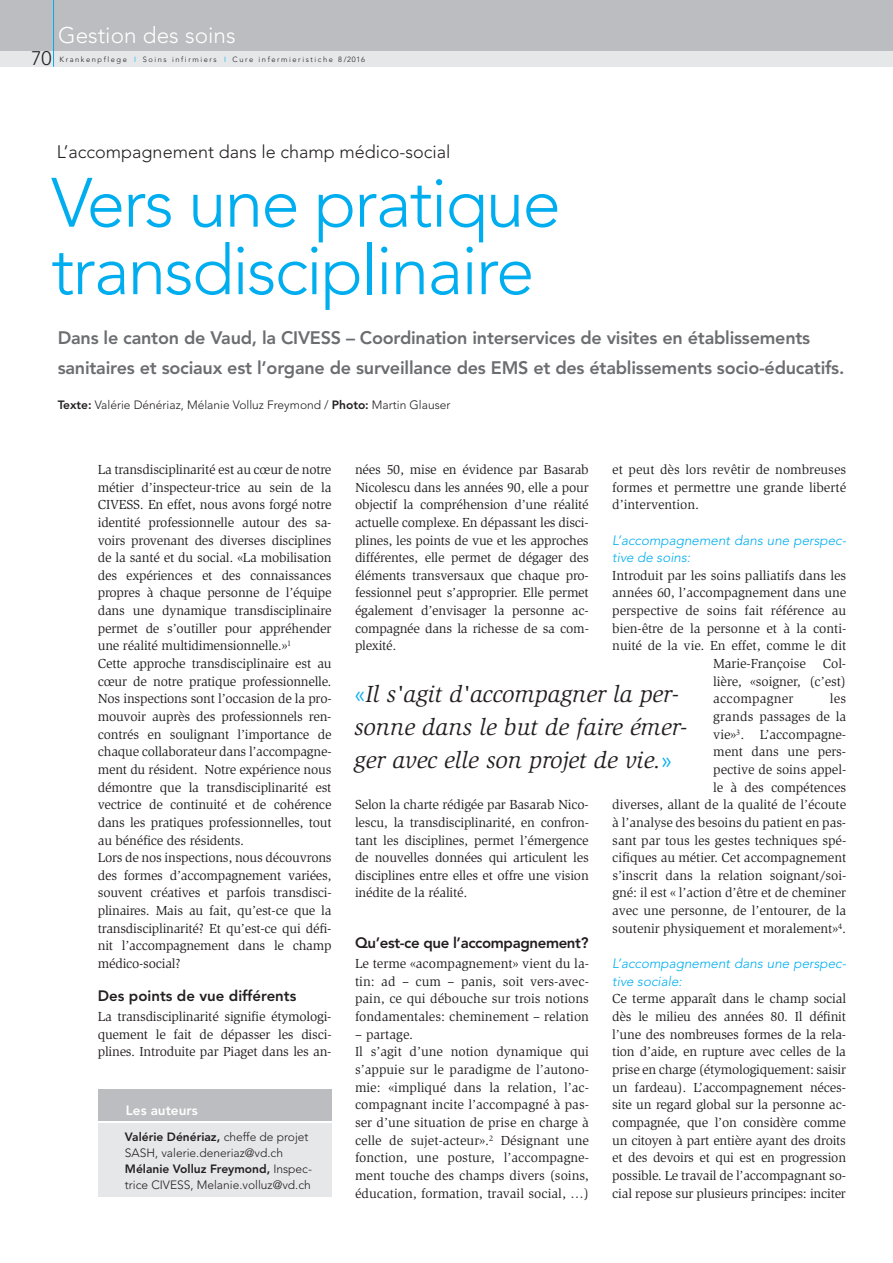
<style>
.page{position:relative;width:893px;height:1263px;background:#fff}
.page>*{position:absolute;margin:0;border:0;box-sizing:border-box;transform-origin:0 0}
.t1{font:300 69px/67.5px "Avenir";letter-spacing:-.025em;color:#00aeef}
.t2{font:italic 24px/33px "Slimbach";color:#231f20}
.t3{font:300 22.5px "Avenir";color:#fff}
.t4{font:300 19.5px "Avenir";color:#231f20}
.t5{font:800 18px/30px "Avenir";letter-spacing:-.01em;color:#6c6d70}
.t6{font:300 18px "Avenir";color:#231f20}
.t7{font:800 15px "Avenir";letter-spacing:-.02em;color:#231f20}
.t8{font:800 15px "Avenir";color:#231f20}
.t9{font:13.5px/17.7px "Slimbach";letter-spacing:-.015em;color:#231f20;text-align:justify}
.t10{font:italic 300 13.5px/17.7px "Avenir";color:#00aeef}
.t11{font:13.5px "Slimbach";letter-spacing:.015em;color:#231f20}
.t12{font:800 13.5px "Avenir";color:#fff}
.t13{font:300 12px/15.8px "Avenir";color:#231f20}
.t14{font:300 7.5px "Avenir";letter-spacing:.21em;color:#231f20}
.s1{color:#00aeef}
.s2{font-weight:800}
.s3{font-family:"Avenir";font-weight:300;font-style:normal;color:#00aeef}
</style>
<div class="page">
<div style="left:0;top:51px;width:893px;height:16px;background:#e6e7e9"></div>
<div style="left:0;top:0;width:893px;height:51px;background:#bcbdc0"></div>
<hr style="left:53px;top:0;width:1px;height:67px;background:#00aeef">
<div style="left:98px;top:1123px;width:234px;height:74px;background:#e6e7e9"></div>
<div style="left:98px;top:1089px;width:234px;height:32px;background:#bcbdc0"></div>
<h3 class="t4" style="left:31px;top:51px;width:22px">70</h3>
<h3 class="t3" style="left:58px;top:26px;width:179px">Gestion des soins</h3>
<p class="t14" style="left:60px;top:56px;width:307px">Krankenpflege <span class="s1">I</span> Soins infirmiers <span class="s1">I</span> Cure infermieristiche 8/2016</p>
<h3 class="t6" style="left:57px;top:145px;width:395px">L’accompagnement dans le champ médico-social</h3>
<h1 class="t1" style="left:51px;top:175px;width:511px">Vers une pratique transdisciplinaire</h1>
<h3 class="t5" style="left:58px;top:325px;width:788px">Dans le canton de Vaud, la CIVESS – Coordination interservices de visites en établissements sanitaires et sociaux est l’organe de surveillance des EMS et des établissements socio-éducatifs.</h3>
<p class="t13" style="left:58px;top:398px;width:394px"><span class="s2">Texte:</span> Valérie Dénériaz, Mélanie Volluz Freymond / <span class="s2">Photo:</span> Martin Glauser</p>
<p class="t9" style="left:98px;top:462px;width:235px;text-align:left">La transdisciplinarité est au cœur de notre métier d’inspecteur-trice au sein de la CIVESS. En effet, nous avons forgé notre identité professionnelle autour des sa&shy;voirs provenant des diverses disciplines de la santé et du social. «La mobilisation des expériences et des connaissances propres à chaque personne de l’équipe dans une dynamique transdisciplinaire permet de s’outiller pour appréhender une réalité multidimensionnelle.»<sup>1<br></sup>Cette approche transdisciplinaire est au cœur de notre pratique professionnelle.<br>Nos inspections sont l’occasion de la pro&shy;mouvoir auprès des professionnels ren&shy;contrés en soulignant l’importance de chaque collaborateur dans l’accompagne&shy;ment du résident. Notre expérience nous démontre que la transdisciplinarité est vectrice de continuité et de cohérence dans les pratiques professionnelles, tout au bénéfice des résidents.<br>Lors de nos inspections, nous découvrons des formes d’accompagnement variées, souvent créatives et parfois transdisci&shy;plinaires. Mais au fait, qu’est-ce que la transdisciplinarité? Et qu’est-ce qui défi&shy;nit l’accompagnement dans le champ médico-social?</p>
<p class="t8" style="left:98px;top:989px;width:200px">Des points de vue différents</p>
<p class="t9" style="left:98px;top:1009px;width:235px">La transdisciplinarité signifie étymologi&shy;quement le fait de dépasser les disci&shy;plines. Introduite par Piaget dans les an-</p>
<p class="t12" style="left:126px;top:1105px;width:73px">Les auteurs</p>
<p class="t13" style="left:125px;top:1130px;width:189px"><span class="s2">Valérie Dénériaz,</span> cheffe de projet SASH, valerie.deneriaz@vd.ch <span class="s2">Mélanie Volluz Freymond,</span> Inspec&shy;trice CIVESS, Melanie.volluz@vd.ch</p>
<p class="t9" style="left:355px;top:462px;width:235px">nées 50, mise en évidence par Basarab Nicolescu dans les années 90, elle a pour objectif la compréhension d’une réalité actuelle complexe. En dépassant les disci&shy;plines, les points de vue et les approches différentes, elle permet de dégager des éléments transversaux que chaque pro&shy;fessionnel peut s’approprier. Elle permet également d’envisager la personne ac&shy;compagnée dans la richesse de sa com&shy;plexité.</p>
<p class="t9" style="left:612px;top:462px;width:235px">et peut dès lors revêtir de nombreuses formes et permettre une grande liberté d’intervention.</p>
<p class="t10" style="left:612px;top:532px;width:235px">L’accompagnement dans une perspec&shy;tive de soins:</p>
<p class="t9" style="left:612px;top:567px;width:235px">Introduit par les soins palliatifs dans les</p>
<p class="t9" style="left:612px;top:585px;width:235px">années 60, l’accompagnement dans une</p>
<p class="t9" style="left:612px;top:603px;width:236px">perspective de soins fait référence au</p>
<p class="t9" style="left:612px;top:620px;width:235px">bien-être de la personne et à la conti-</p>
<p class="t9" style="left:612px;top:638px;width:235px">nuité de la vie. En effet, comme le dit</p>
<p class="t9" style="left:713px;top:656px;width:134px">Marie-Françoise Col-</p>
<p class="t9" style="left:713px;top:673px;width:134px">lière, «soigner, (c’est)</p>
<p class="t11" style="left:713px;top:694px;width:82px">accompagner</p>
<h2 class="t2" style="left:354px;top:680px;width:335px"><span class="s3">«</span>Il s'agit d'accompagner la per&shy;sonne dans le but de faire émer&shy;ger avec elle son projet de vie.<span class="s3">»</span></h2>
<p class="t9" style="left:612px;top:691px;width:236px;text-align:right">les<br>grands passages de la<br>vie»<sup>3</sup>. L’accompagne-<br>ment dans une pers-<br>pective de soins appel-<br>le à des compétences<br>diverses, allant de la qualité de l’écoute à l’analyse des besoins du patient en pas&shy;sant par tous les gestes techniques spé&shy;cifiques au métier. Cet accompagnement s’inscrit dans la relation soignant/soi&shy;gné: il est « l’action d’être et de cheminer avec une personne, de l’entourer, de la soutenir physiquement et moralement»<sup>4</sup>.</p>
<p class="t10" style="left:612px;top:956px;width:235px">L’accompagnement dans une perspec&shy;tive sociale:</p>
<p class="t9" style="left:612px;top:991px;width:235px">Ce terme apparaît dans le champ social dès le milieu des années 80. Il définit l’une des nombreuses formes de la rela&shy;tion d’aide, en rupture avec celles de la prise en charge (étymologiquement: saisir un fardeau). L’accompagnement néces&shy;site un regard global sur la personne ac&shy;compagnée, que l’on considère comme un citoyen à part entière ayant des droits et des devoirs et qui est en progression possible. Le travail de l’accompagnant so&shy;cial repose sur plusieurs principes: inciter</p>
<p class="t9" style="left:355px;top:797px;width:235px">Selon la charte rédigée par Basarab Nico&shy;lescu, la transdisciplinarité, en confron&shy;tant les disciplines, permet l’émergence de nouvelles données qui articulent les disciplines entre elles et offre une vision inédite de la réalité.</p>
<p class="t7" style="left:355px;top:936px;width:235px">Qu’est-ce que l’accompagnement?</p>
<p class="t9" style="left:355px;top:956px;width:235px">Le terme «acompagnement» vient du la&shy;tin: ad – cum – panis, soit vers-avec&shy;pain, ce qui débouche sur trois notions fondamentales: cheminement – relation</p>
<p class="t9" style="left:355px;top:1026px;width:235px;text-align:left">– partage.<br>Il s’agit d’une notion dynamique qui s’appuie sur le paradigme de l’autono&shy;mie: «impliqué dans la relation, l’ac&shy;compagnant incite l’accompagné à pas&shy;ser d’une situation de prise en charge à celle de sujet-acteur».<sup>2</sup> Désignant une fonction, une posture, l’accompagne&shy;ment touche des champs divers (soins, éducation, formation, travail social, …)</p>
</div>
